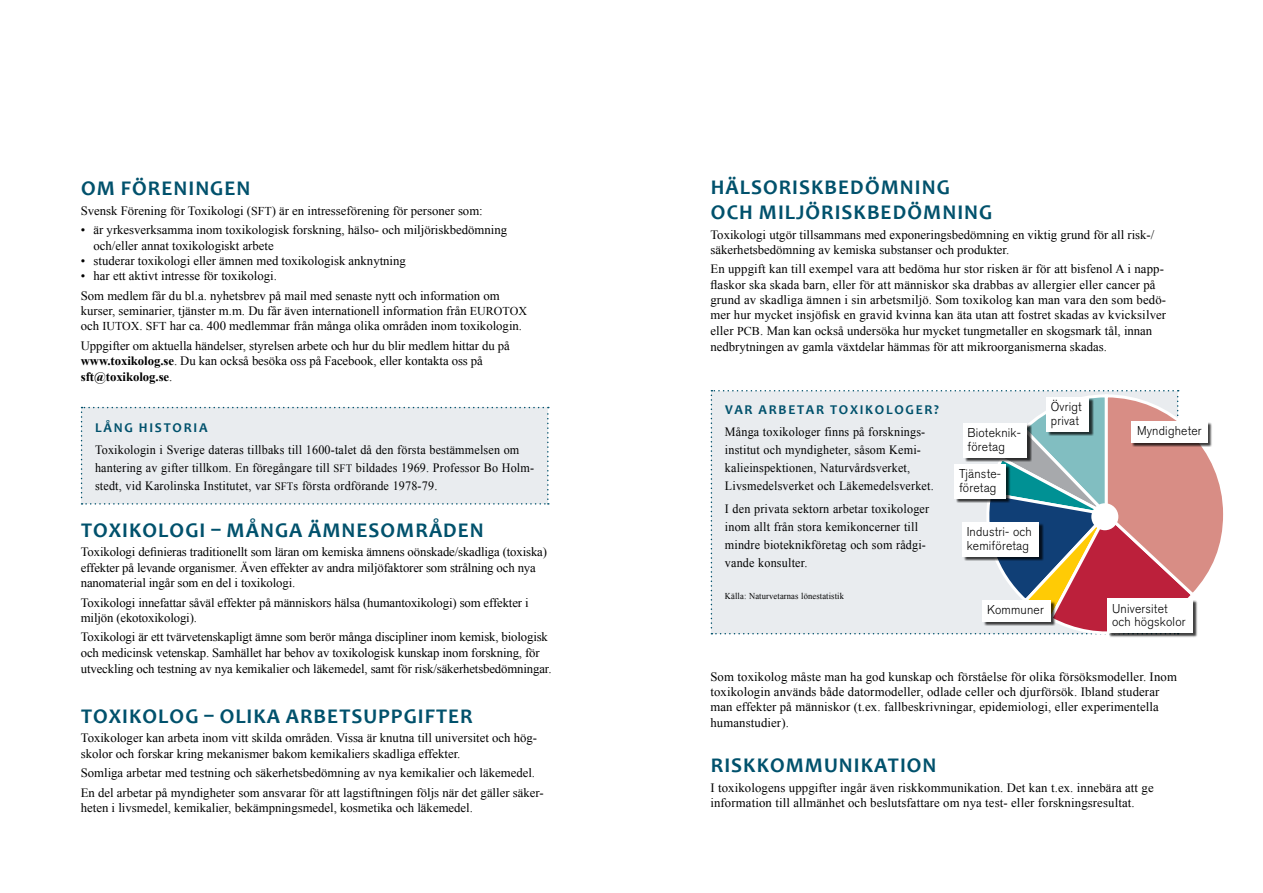
<style>
.page{position:relative;width:1263px;height:893px;background:#fff}
.page>*{position:absolute;margin:0;border:0;box-sizing:border-box;transform-origin:0 0}
.t1{font:700 21px/25.2px "Candara";letter-spacing:.05em;color:#00516c}
.t2{font:700 13.5px "Candara";color:#00516c}
.t3{font:12.75px/15.3px "Times New Roman";color:#000}
.t4{font:12.75px/18px "Times New Roman";color:#000;scale:.95 1}
.t5{font:300 12.75px/13.5px "Akzidenz Grotesk Std";letter-spacing:.015em;color:#000;scale:.95 1}
.t6{font:9px "Times New Roman";letter-spacing:.015em;color:#000;scale:.95 1}
.s1{font-size:12px}
.s2{font-weight:700}
.s3{font-size:11.25px}
</style>
<div class="page">
<svg style="left:711px;top:390px;width:513px;height:248px;background:#d5c9cc"></svg>
<div style="left:1093px;top:505px;width:24px;height:24px;background:#fff;border-radius:50%"></div>
<div style="left:1091px;top:503px;width:27px;height:27px;border:3px solid #fff;border-radius:50%"></div>
<div style="left:1132px;top:422px;width:80px;height:25px;background:#000;opacity:.75"></div>
<div style="left:1131px;top:421px;width:77px;height:21px;background:#fff"></div>
<div style="left:984px;top:601px;width:72px;height:25px;background:#000;opacity:.75"></div>
<div style="left:983px;top:600px;width:68px;height:22px;background:#fff"></div>
<div style="left:1048px;top:399px;width:46px;height:37px;background:#000;opacity:.75"></div>
<div style="left:1046px;top:398px;width:43px;height:34px;background:#fff"></div>
<div style="left:963px;top:523px;width:81px;height:38px;background:#000;opacity:.75"></div>
<div style="left:962px;top:522px;width:77px;height:34px;background:#fff"></div>
<div style="left:964px;top:425px;width:68px;height:37px;background:#000;opacity:.75"></div>
<div style="left:963px;top:424px;width:64px;height:34px;background:#fff"></div>
<div style="left:956px;top:465px;width:54px;height:38px;background:#000;opacity:.75"></div>
<div style="left:955px;top:464px;width:51px;height:34px;background:#fff"></div>
<div style="left:1109px;top:600px;width:88px;height:37px;background:#000;opacity:.75"></div>
<div style="left:1108px;top:599px;width:85px;height:34px;background:#fff"></div>
<div style="left:81px;top:407px;width:468px;height:98px;background:#e9ecef"></div>
<h1 class="t1" style="left:81px;top:175px;width:171px">OM FÖRENINGEN</h1>
<p class="t3" style="left:81px;top:203px;width:403px">Svensk Förening för Toxikologi (<span class="s1">SFT</span>) är en intresseförening för personer som:</p>
<p class="t3" style="left:94px;top:222px;width:415px;text-indent:-13px">• är yrkesverksamma inom toxikologisk forskning, hälso- och miljöriskbedömning och/eller annat toxikologiskt arbete</p>
<p class="t3" style="left:81px;top:253px;width:327px">• studerar toxikologi eller ämnen med toxikologisk anknytning</p>
<p class="t3" style="left:81px;top:266px;width:420px;line-height:19.5px">• har ett aktivt intresse för toxikologi.<br>Som medlem får du bl.a. nyhetsbrev på mail med senaste nytt och information om</p>
<p class="t3" style="left:81px;top:303px;width:448px">kurser, seminarier, tjänster m.m. Du får även internationell information från <span class="s1">EUROTOX </span>och <span class="s1">IUTOX</span>. <span class="s1">SFT</span> har ca. 400 medlemmar från många olika områden inom toxikologin.</p>
<p class="t3" style="left:81px;top:337px;width:430px;line-height:15.8px">Uppgifter om aktuella händelser, styrelsen arbete och hur du blir medlem hittar du på <span class="s2">www.toxikolog.se</span>. Du kan också besöka oss på Facebook, eller kontakta oss på <span class="s2">sft@toxikolog.se</span>.</p>
<p class="t2" style="left:95px;top:419px;width:11px">LÅNG</p>
<p class="t2" style="left:139px;top:419px;width:35px">HISTORIA</p>
<p class="t4" style="left:95px;top:441px;width:464px">Toxikologin i Sverige dateras tillbaks till 1600-talet då den första bestämmelsen om hantering av gifter tillkom. En föregångare till <span class="s3">SFT</span> bildades 1969. Professor Bo Holm&shy;stedt, vid Karolinska Institutet, var <span class="s3">SFT</span>s första ordförande 1978-79.</p>
<h1 class="t1" style="left:81px;top:517px;width:404px">TOXIKOLOGI – MÅNGA ÄMNESOMRÅDEN</h1>
<p class="t3" style="left:81px;top:544px;width:468px">Toxikologi definieras traditionellt som läran om kemiska ämnens oönskade/skadliga (toxiska) effekter på levande organismer. Även effekter av andra miljöfaktorer som strålning och nya nanomaterial ingår som en del i toxikologi.</p>
<p class="t3" style="left:81px;top:594px;width:449px">Toxikologi innefattar såväl effekter på människors hälsa (humantoxikologi) som effekter i miljön (ekotoxikologi).</p>
<p class="t3" style="left:81px;top:629px;width:472px;line-height:15.8px">Toxikologi är ett tvärvetenskapligt ämne som berör många discipliner inom kemisk, biologisk och medicinsk vetenskap. Samhället har behov av toxikologisk kunskap inom forskning, för utveckling och testning av nya kemikalier och läkemedel, samt för risk/säkerhetsbedömningar.</p>
<h1 class="t1" style="left:81px;top:703px;width:393px">TOXIKOLOG – OLIKA ARBETSUPPGIFTER</h1>
<p class="t3" style="left:81px;top:730px;width:458px">Toxikologer kan arbeta inom vitt skilda områden. Vissa är knutna till universitet och hög&shy;skolor och forskar kring mekanismer bakom kemikaliers skadliga effekter.</p>
<p class="t3" style="left:81px;top:763px;width:464px;line-height:19.5px">Somliga arbetar med testning och säkerhetsbedömning av nya kemikalier och läkemedel.<br>En del arbetar på myndigheter som ansvarar för att lagstiftningen följs när det gäller säker-</p>
<p class="t3" style="left:81px;top:800px;width:394px">heten i livsmedel, kemikalier, bekämpningsmedel, kosmetika och läkemedel.</p>
<h1 class="t1" style="left:711px;top:174px;width:283px">HÄLSORISKBEDÖMNING<br>OCH MILJÖRISKBEDÖMNING</h1>
<p class="t3" style="left:710px;top:226px;width:445px">Toxikologi utgör tillsammans med exponeringsbedömning en viktig grund för all risk-/ säkerhetsbedömning av kemiska substanser och produkter.</p>
<p class="t3" style="left:710px;top:261px;width:457px">En uppgift kan till exempel vara att bedöma hur stor risken är för att bisfenol A i napp&shy;flaskor ska skada barn, eller för att människor ska drabbas av allergier eller cancer på grund av skadliga ämnen i sin arbetsmiljö. Som toxikolog kan man vara den som bedö&shy;mer hur mycket insjöfisk en gravid kvinna kan äta utan att fostret skadas av kvicksilver eller <span class="s1">PCB</span>. Man kan också undersöka hur mycket tungmetaller en skogsmark tål, innan nedbrytningen av gamla växtdelar hämmas för att mikroorganismerna skadas.</p>
<p class="t2" style="left:725px;top:401px;width:11px">VAR</p>
<p class="t2" style="left:758px;top:401px;width:11px">ARBETAR</p>
<p class="t2" style="left:830px;top:401px;width:11px">TOXIKOLOGER</p>
<p class="t2" style="left:934px;top:401px;width:6px">?</p>
<p class="t4" style="left:725px;top:423px;width:221px">Många toxikologer finns på forsknings&shy;institut och myndigheter, såsom Kemi&shy;kalieinspektionen, Naturvårdsverket, Livsmedelsverket och Läkemedelsverket.</p>
<p class="t4" style="left:725px;top:499px;width:216px">I den privata sektorn arbetar toxikologer inom allt från stora kemikoncerner till mindre bioteknikföretag och som rådgi&shy;vande konsulter.</p>
<p class="t6" style="left:725px;top:590px;width:127px">Källa: Naturvetarnas lönestatistik</p>
<p class="t5" style="left:967px;top:426px;width:58px">Bioteknik&shy;företag</p>
<p class="t5" style="left:959px;top:467px;width:46px">Tjänste&shy;företag</p>
<p class="t5" style="left:967px;top:525px;width:70px">Industri- och kemiföretag</p>
<p class="t5" style="left:1051px;top:401px;width:34px">Övrigt privat</p>
<p class="t5" style="left:987px;top:603px;width:61px">Kommuner</p>
<p class="t5" style="left:1137px;top:424px;width:70px">Myndigheter</p>
<p class="t5" style="left:1112px;top:602px;width:79px">Universitet och högskolor</p>
<p class="t3" style="left:710px;top:669px;width:468px">Som toxikolog måste man ha god kunskap och förståelse för olika försöksmodeller. Inom toxikologin används både datormodeller, odlade celler och djurförsök. Ibland studerar man effekter på människor (t.ex. fallbeskrivningar, epidemiologi, eller experimentella humanstudier).</p>
<h1 class="t1" style="left:711px;top:752px;width:227px">RISKKOMMUNIKATION</h1>
<p class="t3" style="left:710px;top:780px;width:445px">I toxikologens uppgifter ingår även riskkommunikation. Det kan t.ex. innebära att ge information till allmänhet och beslutsfattare om nya test- eller forskningsresultat.</p>
</div>
